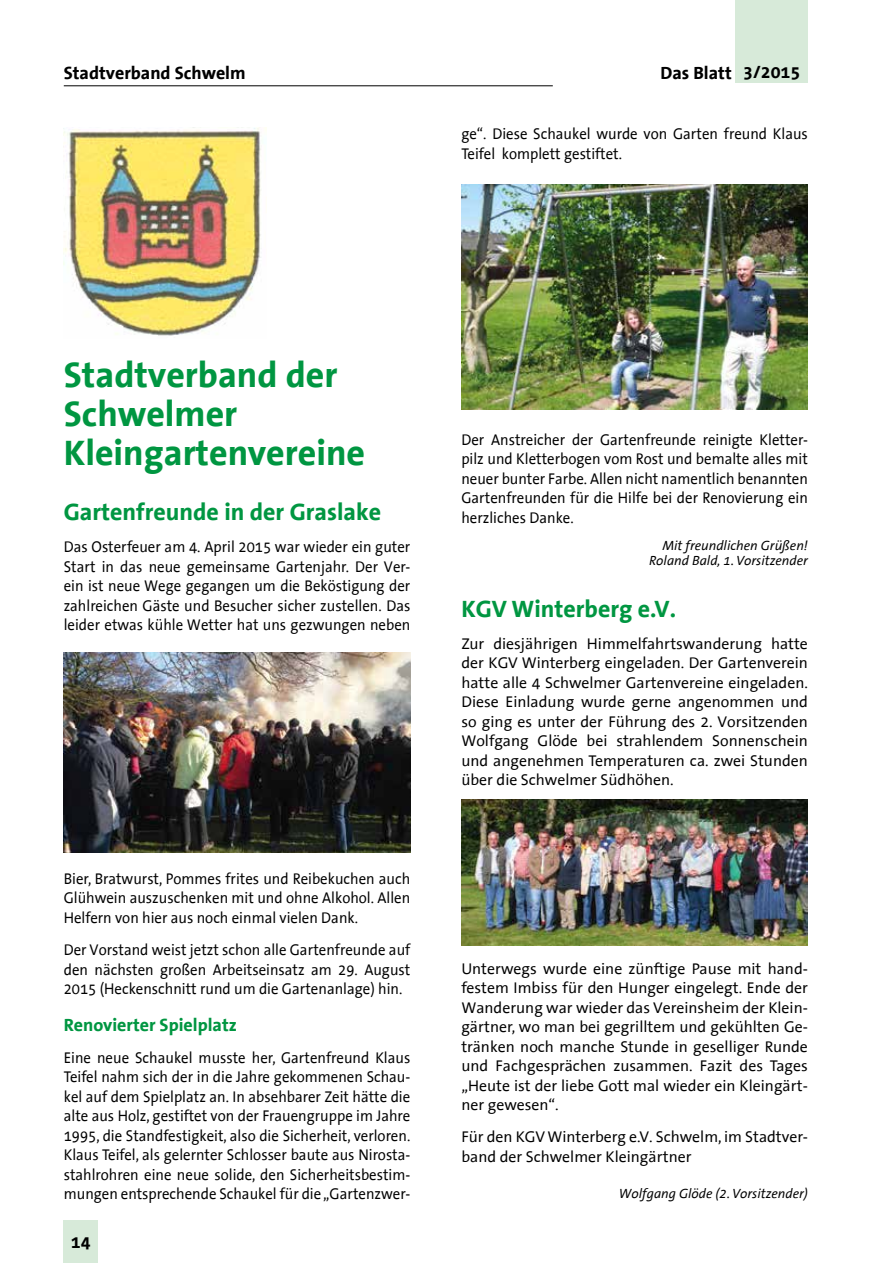
<style>
.page{position:relative;width:893px;height:1263px;background:#fff}
.page>*{position:absolute;margin:0;border:0;box-sizing:border-box;transform-origin:0 0}
.t1{font:700 36px/39px "The Sans Office";color:#009641}
.t2{font:700 24px "The Sans Office";color:#009641}
.t3{font:700 18px "The Sans Office";color:#000}
.t4{font:700 18px "The Sans Office";color:#009641}
.t5{font:15.75px/19.5px "The Sans Office";color:#000;text-align:justify;scale:.94 1}
.t6{font:15.75px/19.5px "The Sans Office";color:#000;text-align:justify}
.t7{font:italic 13.5px/15px "The Sans Office";color:#000;text-align:right}
</style>
<div class="page">
<div style="left:736px;top:0;width:72px;height:83px;background:#d7ead9"></div>
<div style="left:64px;top:1220px;width:34px;height:43px;background:#d7ead9"></div>
<hr style="left:64px;top:85px;width:489px;height:1px;background:#000">
<img style="left:64px;top:128px;width:203px;height:208px">
<img style="left:64px;top:652px;width:346px;height:201px">
<img style="left:461px;top:184px;width:347px;height:226px">
<img style="left:461px;top:799px;width:347px;height:146px">
<p class="t3" style="left:64px;top:63px;width:183px">Stadtverband Schwelm</p>
<p class="t3" style="left:661px;top:63px;width:141px">Das Blatt 3/2015</p>
<p class="t5" style="left:461px;top:125px;width:370px">ge“. Diese Schaukel wurde von Garten freund Klaus<br>Teifel komplett gestiftet.</p>
<h1 class="t1" style="left:64px;top:356px;width:303px">Stadtverband der<br>Schwelmer<br>Kleingartenvereine</h1>
<h2 class="t2" style="left:64px;top:499px;width:319px">Gartenfreunde in der Graslake</h2>
<p class="t5" style="left:64px;top:538px;width:370px">Das Osterfeuer am 4. April 2015 war wieder ein guter Start in das neue gemeinsame Gartenjahr. Der Ver&shy;ein ist neue Wege gegangen um die Beköstigung der zahlreichen Gäste und Besucher sicher zustellen. Das leider etwas kühle Wetter hat uns gezwungen neben</p>
<p class="t5" style="left:64px;top:869px;width:370px">Bier, Bratwurst, Pommes frites und Reibekuchen auch Glühwein auszuschenken mit und ohne Alkohol. Allen Helfern von hier aus noch einmal vielen Dank.</p>
<p class="t5" style="left:64px;top:941px;width:370px">Der Vorstand weist jetzt schon alle Gartenfreunde auf den nächsten großen Arbeitseinsatz am 29. August 2015 (Heckenschnitt rund um die Gartenanlage) hin.</p>
<p class="t4" style="left:64px;top:1015px;width:175px">Renovierter Spielplatz</p>
<p class="t5" style="left:64px;top:1048px;width:370px">Eine neue Schaukel musste her, Gartenfreund Klaus Teifel nahm sich der in die Jahre gekommenen Schau&shy;kel auf dem Spielplatz an. In absehbarer Zeit hätte die alte aus Holz, gestiftet von der Frauengruppe im Jahre 1995, die Standfestigkeit, also die Sicherheit, verloren.<br>Klaus Teifel, als gelernter Schlosser baute aus Nirosta&shy;stahlrohren eine neue solide, den Sicherheitsbestim&shy;mungen entsprechende Schaukel für die „Gartenzwer-</p>
<p class="t3" style="left:71px;top:1233px;width:21px">14</p>
<p class="t5" style="left:461px;top:430px;width:370px">Der Anstreicher der Gartenfreunde reinigte Kletter&shy;pilz und Kletterbogen vom Rost und bemalte alles mit neuer bunter Farbe. Allen nicht namentlich benannten Gartenfreunden für die Hilfe bei der Renovierung ein herzliches Danke.</p>
<p class="t7" style="left:649px;top:539px;width:160px">Mit freundlichen Grüßen!<br>Roland Bald, 1. Vorsitzender</p>
<h2 class="t2" style="left:461px;top:596px;width:216px">KGV Winterberg e.V.</h2>
<p class="t6" style="left:461px;top:634px;width:348px">Zur diesjährigen Himmelfahrtswanderung hatte der KGV Winterberg eingeladen. Der Gartenverein hatte alle 4 Schwelmer Gartenvereine eingeladen.<br>Diese Einladung wurde gerne angenommen und so ging es unter der Führung des 2. Vorsitzenden Wolfgang Glöde bei strahlendem Sonnenschein und angenehmen Temperaturen ca. zwei Stunden über die Schwelmer Südhöhen.</p>
<p class="t6" style="left:461px;top:959px;width:348px">Unterwegs wurde eine zünftige Pause mit hand&shy;festem Imbiss für den Hunger eingelegt. Ende der Wanderung war wieder das Vereinsheim der Klein&shy;gärtner, wo man bei gegrilltem und gekühlten Ge&shy;tränken noch manche Stunde in geselliger Runde und Fachgesprächen zusammen. Fazit des Tages „Heute ist der liebe Gott mal wieder ein Kleingärt&shy;ner gewesen“.</p>
<p class="t6" style="left:461px;top:1128px;width:348px">Für den KGV Winterberg e.V. Schwelm, im Stadtver&shy;band der Schwelmer Kleingärtner</p>
<p class="t7" style="left:619px;top:1187px;width:190px">Wolfgang Glöde (2. Vorsitzender)</p>
</div>
